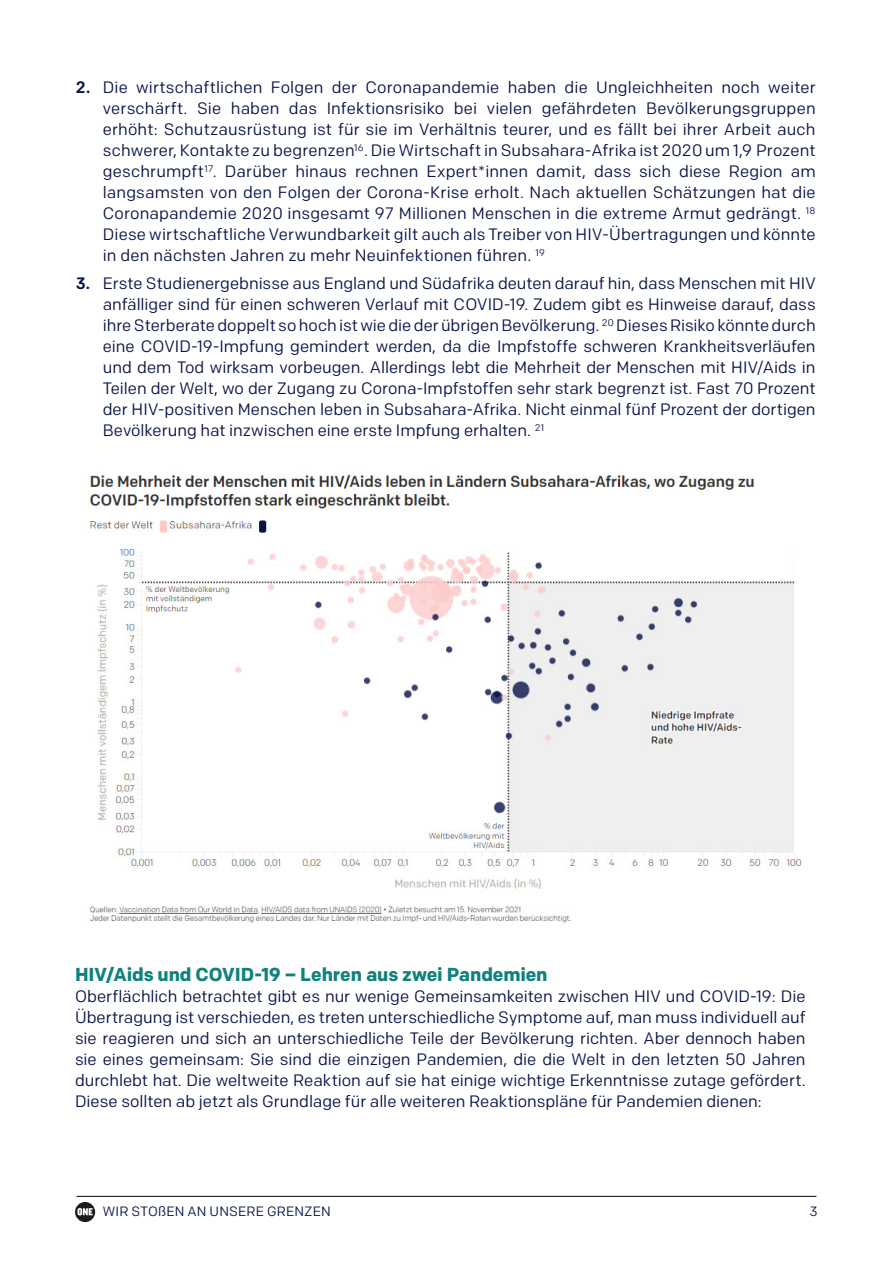
<style>
.page{position:relative;width:893px;height:1263px;background:#fff}
.page>*{position:absolute;margin:0;border:0;box-sizing:border-box;transform-origin:0 0}
.t1{font:700 18.75px "Colfax";letter-spacing:-.01em;color:#10827b}
.t2{font:16.5px/21px "Colfax";color:#081248;text-align:justify}
.t3{font:13.5px "Colfax";letter-spacing:.01em;color:#081248}
.s1{font-weight:500}
</style>
<div class="page">
<hr style="left:77px;top:1196px;width:739px;height:1px;background:#000">
<svg style="left:75px;top:1202px;width:20px;height:20px"></svg>
<img style="left:90px;top:474px;width:712px;height:449px">
<p class="t2" style="left:103px;top:77px;width:714px;text-indent:-27px"><span class="s1">2.</span> Die wirtschaftlichen Folgen der Coronapandemie haben die Ungleichheiten noch weiter verschärft. Sie haben das Infektionsrisiko bei vielen gefährdeten Bevölkerungsgruppen erhöht: Schutzausrüstung ist für sie im Verhältnis teurer, und es fällt bei ihrer Arbeit auch schwerer, Kontakte zu begrenzen<sup>16</sup>. Die Wirtschaft in Subsahara-Afrika ist 2020 um 1,9 Prozent geschrumpft<sup>17</sup>. Darüber hinaus rechnen Expert*innen damit, dass sich diese Region am langsamsten von den Folgen der Corona-Krise erholt. Nach aktuellen Schätzungen hat die Coronapandemie 2020 insgesamt 97 Millionen Menschen in die extreme Armut gedrängt. <sup>18<br></sup>Diese wirtschaftliche Verwundbarkeit gilt auch als Treiber von HIV-Übertragungen und könnte in den nächsten Jahren zu mehr Neuinfektionen führen. <sup>19</sup></p>
<p class="t2" style="left:103px;top:273px;width:714px;text-indent:-27px"><span class="s1">3.</span> Erste Studienergebnisse aus England und Südafrika deuten darauf hin, dass Menschen mit HIV anfälliger sind für einen schweren Verlauf mit COVID-19. Zudem gibt es Hinweise darauf, dass ihre Sterberate doppelt so hoch ist wie die der übrigen Bevölkerung. <sup>20</sup> Dieses Risiko könnte durch eine COVID-19-Impfung gemindert werden, da die Impfstoffe schweren Krankheitsverläufen und dem Tod wirksam vorbeugen. Allerdings lebt die Mehrheit der Menschen mit HIV/Aids in Teilen der Welt, wo der Zugang zu Corona-Impfstoffen sehr stark begrenzt ist. Fast 70 Prozent der HIV-positiven Menschen leben in Subsahara-Afrika. Nicht einmal fünf Prozent der dortigen Bevölkerung hat inzwischen eine erste Impfung erhalten. <sup>21</sup></p>
<p class="t1" style="left:75px;top:963px;width:474px">HIV/Aids und COVID-19 – Lehren aus zwei Pandemien</p>
<p class="t2" style="left:75px;top:986px;width:732px">Oberflächlich betrachtet gibt es nur wenige Gemeinsamkeiten zwischen HIV und COVID-19: Die Übertragung ist verschieden, es treten unterschiedliche Symptome auf, man muss individuell auf sie reagieren und sich an unterschiedliche Teile der Bevölkerung richten. Aber dennoch haben sie eines gemeinsam: Sie sind die einzigen Pandemien, die die Welt in den letzten 50 Jahren durchlebt hat. Die weltweite Reaktion auf sie hat einige wichtige Erkenntnisse zutage gefördert.<br>Diese sollten ab jetzt als Grundlage für alle weiteren Reaktionspläne für Pandemien dienen:</p>
<p class="t3" style="left:103px;top:1203px;width:229px">WIR STOßEN AN UNSERE GRENZEN</p>
<p class="t3" style="left:809px;top:1203px;width:10px">3</p>
</div>
